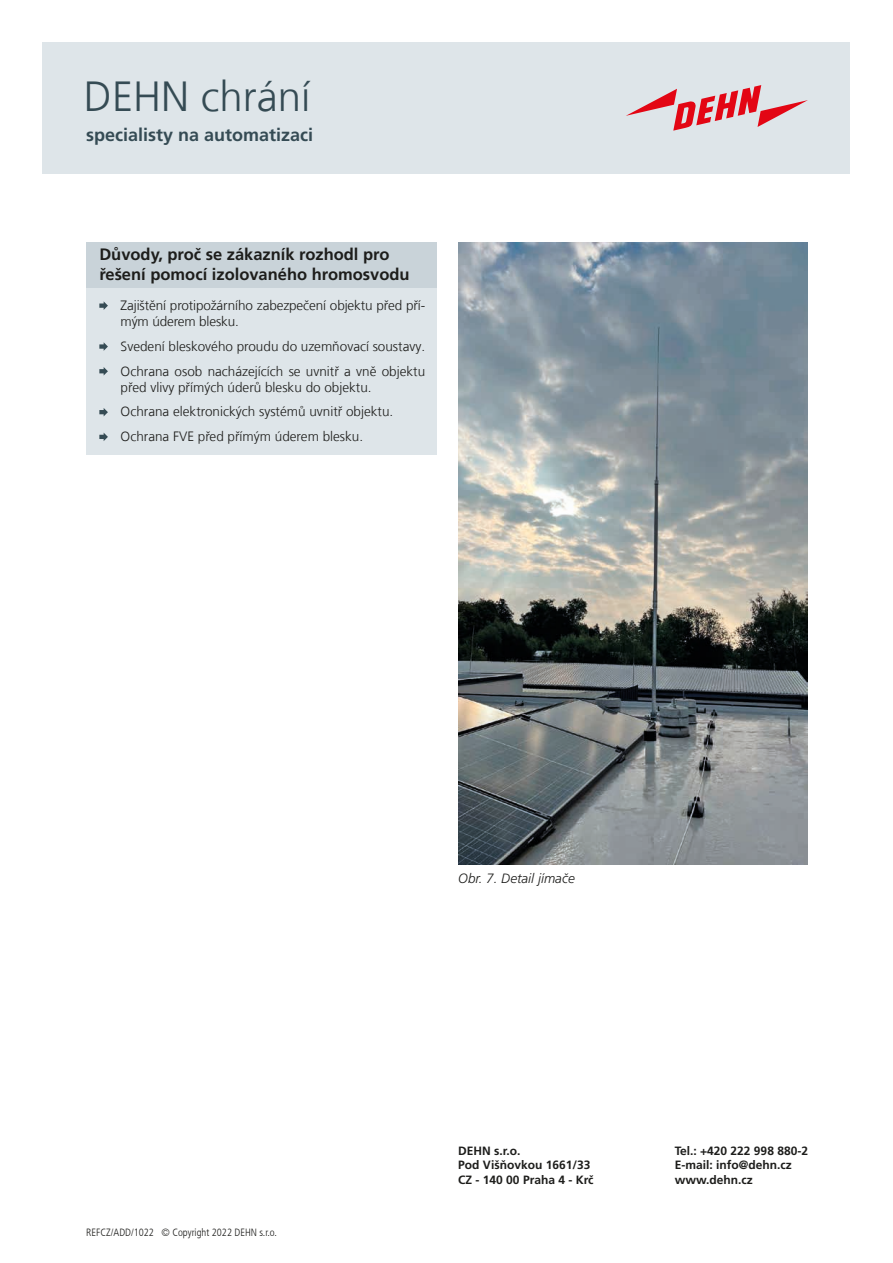
<style>
.page{position:relative;width:893px;height:1263px;background:#fff}
.page>*{position:absolute;margin:0;border:0;box-sizing:border-box;transform-origin:0 0}
.t1{font:300 42px "Frutiger LT Com";color:#354b54}
.t2{font:700 18px "Frutiger LT Com";color:#354b54}
.t3{font:700 16.5px/19.8px "Frutiger LT Com";color:#1d1d1b}
.t4{font:300 13.5px/24.8px "Frutiger LT Com";color:#1d1d1b}
.t5{font:italic 300 13.5px "Frutiger LT Pro";color:#1d1d1b}
.t6{font:700 12px/14.4px "Frutiger LT Com";color:#1d1d1b}
.t7{font:300 condensed 10.5px "Frutiger LT Com";color:#1d1d1b}
</style>
<div class="page">
<div style="left:43px;top:43px;width:807px;height:131px;background:#dee5e9"></div>
<svg style="left:626px;top:85px;width:182px;height:46px"></svg>
<div style="left:86px;top:243px;width:351px;height:45px;background:#c9d3d9"></div>
<div style="left:86px;top:288px;width:351px;height:167px;background:#dee5e9"></div>
<svg style="left:99px;top:301px;width:9px;height:9px"></svg>
<svg style="left:99px;top:342px;width:9px;height:9px"></svg>
<svg style="left:99px;top:367px;width:9px;height:8px"></svg>
<svg style="left:99px;top:408px;width:9px;height:8px"></svg>
<svg style="left:99px;top:433px;width:9px;height:8px"></svg>
<img style="left:458px;top:243px;width:350px;height:621px">
<h1 class="t1" style="left:84px;top:72px;width:228px">DEHN chrání</h1>
<h2 class="t2" style="left:86px;top:125px;width:229px">specialisty na automatizaci</h2>
<p class="t3" style="left:99px;top:245px;width:312px">Důvody, proč se zákazník rozhodl pro řešení pomocí izolovaného hromosvodu</p>
<p class="t4" style="left:121px;top:297px;width:306px;line-height:16.2px">Zajištění protipožárního zabezpečení objektu před pří&shy;mým úderem blesku.</p>
<p class="t4" style="left:121px;top:334px;width:306px">Svedení bleskového proudu do uzemňovací soustavy.<br>Ochrana osob nacházejících se uvnitř a vně objektu</p>
<p class="t4" style="left:121px;top:375px;width:274px">před vlivy přímých úderů blesku do objektu.<br>Ochrana elektronických systémů uvnitř objektu.<br>Ochrana FVE před přímým úderem blesku.</p>
<p class="t7" style="left:86px;top:1226px;width:192px">REFCZ/ADD/1022 © Copyright 2022 DEHN s.r.o.</p>
<p class="t5" style="left:458px;top:870px;width:118px">Obr. 7. Detail jímače</p>
<p class="t6" style="left:458px;top:1144px;width:137px">DEHN s.r.o.<br>Pod Višňovkou 1661/33<br>CZ - 140 00 Praha 4 - Krč</p>
<p class="t6" style="left:675px;top:1144px;width:135px">Tel.: +420 222 998 880-2<br>E-mail: info@dehn.cz www.dehn.cz</p>
</div>
